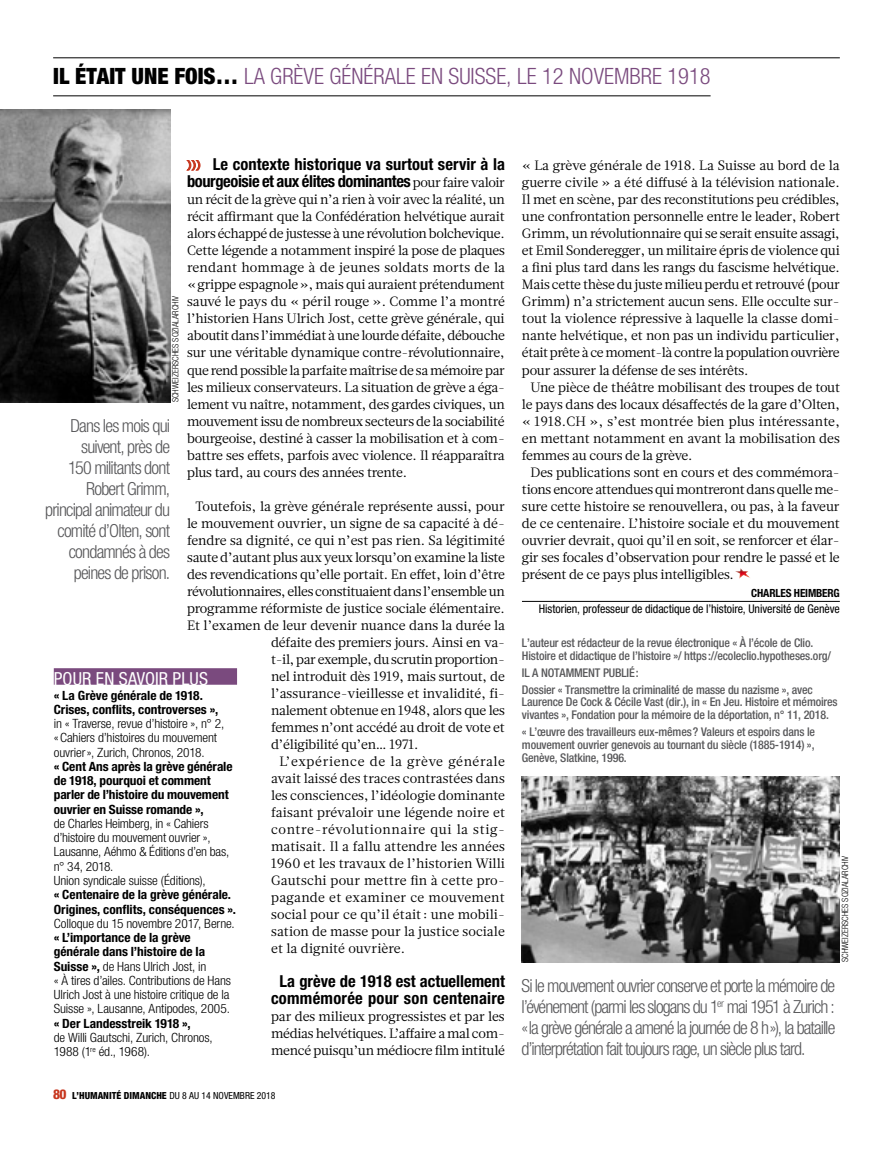
<style>
.page{position:relative;width:893px;height:1149px;background:#fff}
.page>*{position:absolute;margin:0;border:0;box-sizing:border-box;transform-origin:0 0}
.t1{font:300 condensed 22.5px "Helvetica Neue LT Std";color:#7a4a7e}
.t2{font:300 condensed 18px/21px "Helvetica Neue LT Std";letter-spacing:-.045em;color:#58585a;text-align:right}
.t3{font:condensed 18px "Helvetica Neue LT Std";letter-spacing:.01em;color:#fff}
.t4{font:700 condensed 16.5px/17px "Helvetica Neue LT Std";color:#000;text-align:right}
.t5{font:13.5px/17px "Glosa";letter-spacing:-.015em;color:#000;text-align:justify}
.t6{font:13.5px "Glosa";letter-spacing:.01em;color:#000}
.t7{font:13.5px "Glosa";letter-spacing:-.035em;color:#000}
.t8{font:13.5px "Glosa";letter-spacing:.005em;color:#000}
.t9{font:13.5px "Glosa";letter-spacing:.04em;color:#000}
.t10{font:13.5px "Glosa";letter-spacing:.015em;color:#000}
.t11{font:300 condensed 12.75px/14.2px "Helvetica Neue LT Std";letter-spacing:-.01em;color:#000;scale:1.05 1}
.t12{font:700 condensed 12.75px/14.2px "Helvetica Neue LT Std";letter-spacing:-.005em;color:#000;scale:1.05 1}
.t13{font:500 condensed 12px/12.8px "Helvetica Neue LT Std";letter-spacing:-.015em;color:#58585a}
.t14{font:condensed 12px "Helvetica Neue LT Std";letter-spacing:-.005em;color:#000}
.t15{font:700 condensed 11.25px "Helvetica Neue LT Std";color:#000}
.t16{font:condensed 9.75px "Helvetica Neue LT Std";color:#000}
.t17{font:300 condensed 8.7px "Helvetica Neue LT Std";letter-spacing:.045em;color:#000}
.s1{font-weight:900;color:#000}
.s2{font-family:"Glosa";font-weight:400;font-stretch:normal;font-size:13.5px}
.s3{font-weight:700}
.s4{font-weight:800;font-size:13.5px;color:#c7361e}
.s5{font-weight:800}
</style>
<div class="page">
<hr style="left:522px;top:601px;width:318px;height:1px;background:#000">
<img style="left:0;top:109px;width:170px;height:293px">
<img style="left:522px;top:776px;width:318px;height:186px">
<div style="left:54px;top:668px;width:183px;height:16px;background:#7a4a7e"></div>
<img style="left:735px;top:568px;width:15px;height:10px">
<svg style="left:187px;top:160px;width:13px;height:10px"></svg>
<hr style="left:53px;top:95px;width:658px;height:1px;background:#000">
<hr style="left:53px;top:57px;width:787px;height:1px;background:#000">
<h1 class="t1" style="left:53px;top:63px;width:659px"><span class="s1">IL ÉTAIT UNE FOIS…</span> la Grève générale en Suisse, le 12 novembre 1918</h1>
<p class="t4" style="left:187px;top:156px;width:320px">Le contexte historique va surtout servir à la bourgeoisie et aux élites dominantes <span class="s2">pour faire valoir</span></p>
<p class="t5" style="left:187px;top:191px;width:319px">un récit de la grève qui n’a rien à voir avec la réalité, un récit affirmant que la Confédération helvétique aurait alors échappé de justesse à une révolution bolchevique.<br>Cette légende a notamment inspiré la pose de plaques rendant hommage à de jeunes soldats morts de la «grippe espagnole», mais qui auraient prétendument sauvé le pays du « péril rouge ». Comme l’a montré l’historien Hans Ulrich Jost, cette grève générale, qui aboutit dans l’immédiat à une lourde défaite, débouche sur une véritable dynamique contre-révolutionnaire, que rend possible la parfaite maîtrise de sa mémoire par les milieux conservateurs. La situation de grève a éga&shy;lement vu naître, notamment, des gardes civiques, un mouvement issu de nombreux secteurs de la sociabilité bourgeoise, destiné à casser la mobilisation et à com&shy;battre ses effets, parfois avec violence. Il réapparaîtra plus tard, au cours des années trente.</p>
<p class="t5" style="left:196px;top:497px;width:311px">Toutefois, la grève générale représente aussi, pour</p>
<p class="t5" style="left:187px;top:514px;width:319px">le mouvement ouvrier, un signe de sa capacité à dé-</p>
<p class="t5" style="left:187px;top:531px;width:319px">fendre sa dignité, ce qui n’est pas rien. Sa légitimité</p>
<p class="t5" style="left:187px;top:548px;width:319px">saute d’autant plus aux yeux lorsqu’on examine la liste</p>
<p class="t5" style="left:187px;top:565px;width:319px">des revendications qu’elle portait. En effet, loin d’être</p>
<p class="t7" style="left:187px;top:582px;width:319px">révolutionnaires, elles constituaient dans l’ensemble un</p>
<p class="t5" style="left:187px;top:599px;width:319px">programme réformiste de justice sociale élémentaire.</p>
<p class="t5" style="left:187px;top:616px;width:319px">Et l’examen de leur devenir nuance dans la durée la</p>
<p class="t5" style="left:271px;top:633px;width:235px">défaite des premiers jours. Ainsi en va-</p>
<p class="t7" style="left:271px;top:650px;width:235px">t-il, par exemple, du scrutin proportion-</p>
<p class="t5" style="left:271px;top:667px;width:235px">nel introduit dès 1919, mais surtout, de</p>
<p class="t8" style="left:271px;top:684px;width:235px">l’assurance-vieillesse et invalidité, fi-</p>
<p class="t5" style="left:271px;top:701px;width:235px">nalement obtenue en 1948, alors que les</p>
<p class="t5" style="left:271px;top:718px;width:235px">femmes n’ont accédé au droit de vote et</p>
<p class="t5" style="left:271px;top:735px;width:149px">d’éligibilité qu’en… 1971.</p>
<p class="t9" style="left:280px;top:752px;width:227px">L’expérience de la grève générale</p>
<p class="t8" style="left:271px;top:769px;width:235px">avait laissé des traces contrastées dans</p>
<p class="t5" style="left:271px;top:786px;width:236px">les consciences, l’idéologie dominante</p>
<p class="t5" style="left:271px;top:803px;width:235px">faisant prévaloir une légende noire et</p>
<p class="t9" style="left:271px;top:820px;width:235px">contre-révolutionnaire qui la stig-</p>
<p class="t6" style="left:271px;top:837px;width:236px">matisait. Il a fallu attendre les années</p>
<p class="t6" style="left:271px;top:854px;width:235px">1960 et les travaux de l’historien Willi</p>
<p class="t10" style="left:271px;top:871px;width:235px">Gautschi pour mettre fin à cette pro-</p>
<p class="t10" style="left:271px;top:888px;width:235px">pagande et examiner ce mouvement</p>
<p class="t6" style="left:271px;top:905px;width:235px">social pour ce qu’il était: une mobili-</p>
<p class="t6" style="left:271px;top:922px;width:235px">sation de masse pour la justice sociale</p>
<p class="t5" style="left:271px;top:940px;width:136px">et la dignité ouvrière.</p>
<p class="t4" style="left:271px;top:972px;width:235px;text-align:center">La grève de 1918 est actuellement commémorée pour son centenaire</p>
<p class="t5" style="left:271px;top:1007px;width:235px">par des milieux progressistes et par les médias helvétiques. L’affaire a mal com&shy;mencé puisqu’un médiocre film intitulé</p>
<p class="t17" style="left:170px;top:402px;width:108px;rotate:-90deg">schweizersches sozialarchiv</p>
<h2 class="t2" style="left:45px;top:415px;width:126px">Dans les mois qui suivent, près de<br>150 militants dont<br>Robert Grimm, principal animateur du comité d’Olten, sont condamnés à des peines de prison.</h2>
<h2 class="t3" style="left:54px;top:668px;width:156px">POUR EN SAVOIR PLUS</h2>
<p class="t12" style="left:54px;top:687px;width:158px">« La Grève générale de 1918.<br>Crises, conflits, controverses »,</p>
<p class="t11" style="left:54px;top:716px;width:164px">in « Traverse, revue d’histoire », n° 2, « Cahiers d’histoires du mouvement ouvrier», Zurich, Chronos, 2018.</p>
<p class="t12" style="left:54px;top:758px;width:172px">« Cent Ans après la grève générale de 1918, pourquoi et comment parler de l’histoire du mouvement ouvrier en Suisse romande »,</p>
<p class="t11" style="left:54px;top:815px;width:169px">de Charles Heimberg, in « Cahiers d’histoire du mouvement ouvrier »,<br>Lausanne, Aéhmo &amp; Éditions d’en bas, n° 34, 2018.<br>Union syndicale suisse (Éditions),</p>
<p class="t12" style="left:54px;top:887px;width:175px">« Centenaire de la grève générale.<br>Origines, conflits, conséquences ».</p>
<p class="t11" style="left:54px;top:915px;width:174px">Colloque du 15 novembre 2017, Berne.</p>
<p class="t11" style="left:54px;top:930px;width:170px"><span class="s3">« L’importance de la grève générale dans l’histoire de la Suisse »,</span> de Hans Ulrich Jost, in<br>« À tires d’ailes. Contributions de Hans Ulrich Jost à une histoire critique de la Suisse », Lausanne, Antipodes, 2005.</p>
<p class="t12" style="left:54px;top:1015px;width:132px">« Der Landesstreik 1918 »,</p>
<p class="t11" style="left:54px;top:1029px;width:153px">de Willi Gautschi, Zurich, Chronos,<br>1988 (1<sup>re</sup> éd., 1968).</p>
<p class="t16" style="left:53px;top:1089px;width:224px"><span class="s4">80</span> <span class="s5">L’HUMANITÉ DIMANCHE</span> DU 8 au 14 novembre 2018</p>
<p class="t5" style="left:522px;top:157px;width:320px">« La grève générale de 1918. La Suisse au bord de la guerre civile » a été diffusé à la télévision nationale.<br>Il met en scène, par des reconstitutions peu crédibles, une confrontation personnelle entre le leader, Robert Grimm, un révolutionnaire qui se serait ensuite assagi, et Emil Sonderegger, un militaire épris de violence qui a fini plus tard dans les rangs du fascisme helvétique.<br>Mais cette thèse du juste milieu perdu et retrouvé (pour Grimm) n’a strictement aucun sens. Elle occulte sur&shy;tout la violence répressive à laquelle la classe domi&shy;nante helvétique, et non pas un individu particulier, était prête à ce moment-là contre la population ouvrière pour assurer la défense de ses intérêts.</p>
<p class="t5" style="left:522px;top:378px;width:320px;text-indent:9px">Une pièce de théâtre mobilisant des troupes de tout le pays dans des locaux désaffectés de la gare d’Olten, « 1918.CH », s’est montrée bien plus intéressante, en mettant notamment en avant la mobilisation des femmes au cours de la grève.</p>
<p class="t5" style="left:522px;top:463px;width:319px;text-indent:9px">Des publications sont en cours et des commémora&shy;tions encore attendues qui montreront dans quelle me&shy;sure cette histoire se renouvellera, ou pas, à la faveur de ce centenaire. L’histoire sociale et du mouvement ouvrier devrait, quoi qu’il en soit, se renforcer et élar&shy;gir ses focales d’observation pour rendre le passé et le présent de ce pays plus intelligibles.</p>
<p class="t15" style="left:751px;top:586px;width:89px">Charles Heimberg</p>
<p class="t14" style="left:539px;top:601px;width:302px">Historien, professeur de didactique de l’histoire, Université de Genève</p>
<p class="t13" style="left:522px;top:636px;width:311px">L’auteur est rédacteur de la revue électronique « À l’école de Clio.<br>Histoire et didactique de l’histoire »/ https://ecoleclio.hypotheses.org/</p>
<p class="t13" style="left:522px;top:663px;width:292px;line-height:17px">Il a notamment publié:<br>Dossier « Transmettre la criminalité de masse du nazisme », avec</p>
<p class="t13" style="left:522px;top:695px;width:317px">Laurence De Cock &amp; Cécile Vast (dir.), in « En Jeu. Histoire et mémoires vivantes », Fondation pour la mémoire de la déportation, n° 11, 2018.</p>
<p class="t13" style="left:522px;top:725px;width:295px;text-align:justify">« L’œuvre des travailleurs eux-mêmes? Valeurs et espoirs dans le mouvement ouvrier genevois au tournant du siècle (1885-1914) », Genève, Slatkine, 1996.</p>
<p class="t17" style="left:840px;top:961px;width:108px;rotate:-90deg">schweizersches sozialarchiv</p>
<h2 class="t2" style="left:522px;top:974px;width:315px;text-align:justify">Si le mouvement ouvrier conserve et porte la mémoire de l’événement (parmi les slogans du 1<sup>er</sup> mai 1951 à Zurich : «la grève générale a amené la journée de 8 h»), la bataille d’interprétation fait toujours rage, un siècle plus tard.</h2>
</div>
